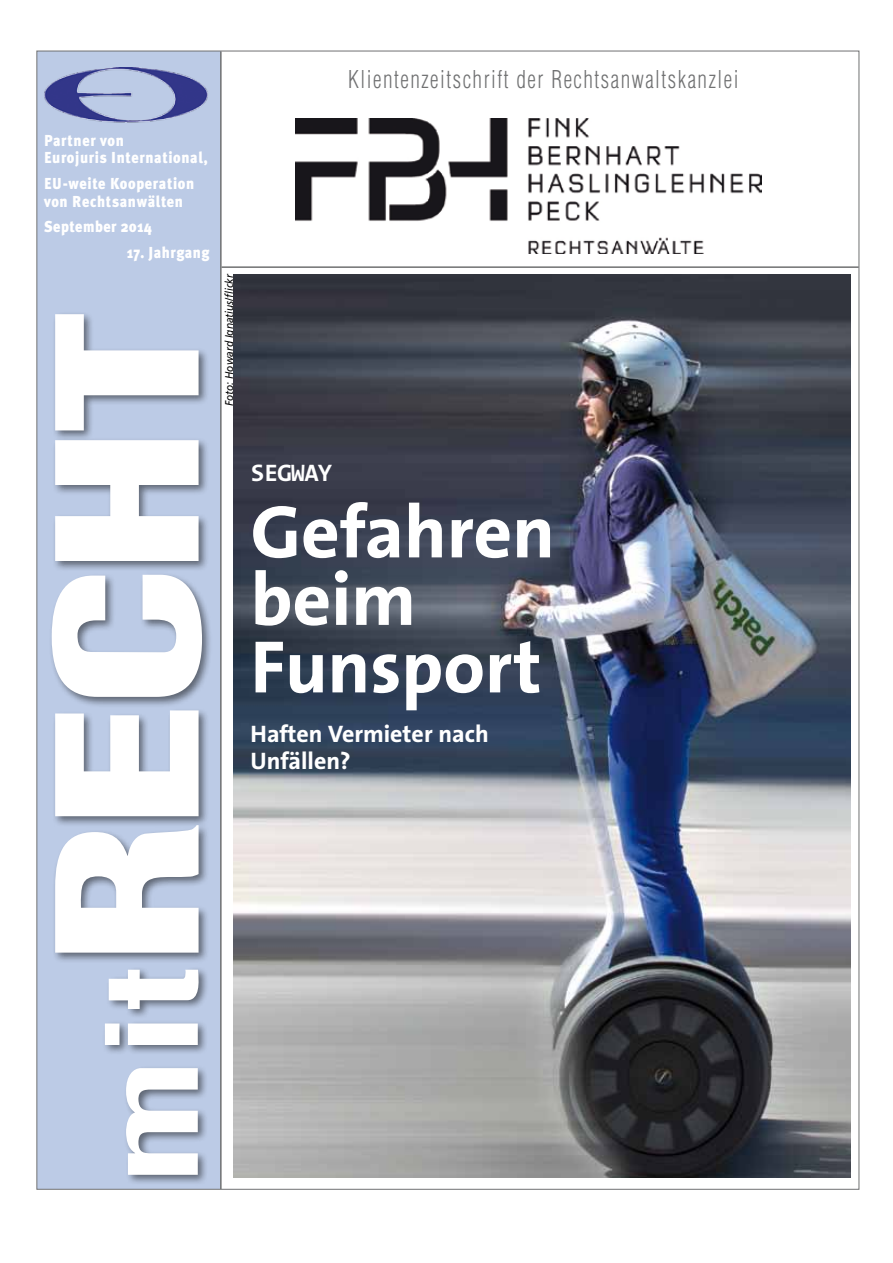
<style>
.page{position:relative;width:893px;height:1263px;background:#fff}
.page>*{position:absolute;margin:0;border:0;box-sizing:border-box;transform-origin:0 0}
.t1{font:900 condensed 191.25px "Helvetica";letter-spacing:-.025em;color:#fff;scale:1.33 1}
.t2{font:700 condensed 123.9px "Helvetica";color:#fff;scale:1.33 1}
.t3{font:700 75px/67.5px "The Sans Correspondence";color:#fff}
.t4{font:300 condensed 24px "Helvetica";letter-spacing:.07em;color:#707172;scale:.9 1}
.t5{font:700 24px/27px "The Sans Correspondence";color:#fff}
.t6{font:700 24px "The Sans Mono";letter-spacing:-.04em;color:#fff}
.t7{font:900 15.9px/17.5px "Meta Plus";letter-spacing:.045em;color:#fff;scale:.9 1}
.t8{font:italic 11.25px "Frutiger";color:#000;scale:.9 1}
</style>
<div class="page">
<img style="left:295px;top:118px;width:466px;height:136px">
<hr style="left:221px;top:266px;width:638px;height:2px;background:#707172">
<div style="left:37px;top:51px;width:184px;height:1138px;background:#bccbe6"></div>
<hr style="left:220px;top:51px;width:2px;height:1138px;background:#707172">
<div style="left:102px;top:966px;width:108px;height:219px;background:#000;opacity:.5"></div>
<img style="left:44px;top:68px;width:164px;height:55px">
<div style="left:49px;top:311px;width:164px;height:652px;background:#000;opacity:.5"></div>
<img style="left:234px;top:275px;width:616px;height:903px">
<h3 class="t4" style="left:348px;top:66px;width:435px">Klientenzeitschrift der Rechtsanwaltskanzlei</h3>
<p class="t7" style="left:44px;top:131px;width:183px">Partner von<br>Eurojuris International,</p>
<p class="t7" style="left:44px;top:175px;width:168px">EU-weite Kooperation von Rechtsanwälten</p>
<p class="t7" style="left:44px;top:218px;width:121px">September 2014</p>
<p class="t7" style="left:127px;top:244px;width:93px">17. Jahrgang</p>
<h1 class="t1" style="left:9px;top:963px;width:494px;rotate:-90deg">Recht</h1>
<h2 class="t2" style="left:77px;top:1186px;width:167px;rotate:-90deg">mit</h2>
<p class="t8" style="left:223px;top:406px;width:148px;rotate:-90deg">Foto: Howard Ignatius/flickr</p>
<h3 class="t6" style="left:251px;top:459px;width:83px">SEGWAY</h3>
<h3 class="t3" style="left:251px;top:501px;width:306px">Gefahren beim<br>Funsport</h3>
<h3 class="t5" style="left:251px;top:721px;width:240px">Haften Vermieter nach<br>Unfällen?</h3>
</div>
